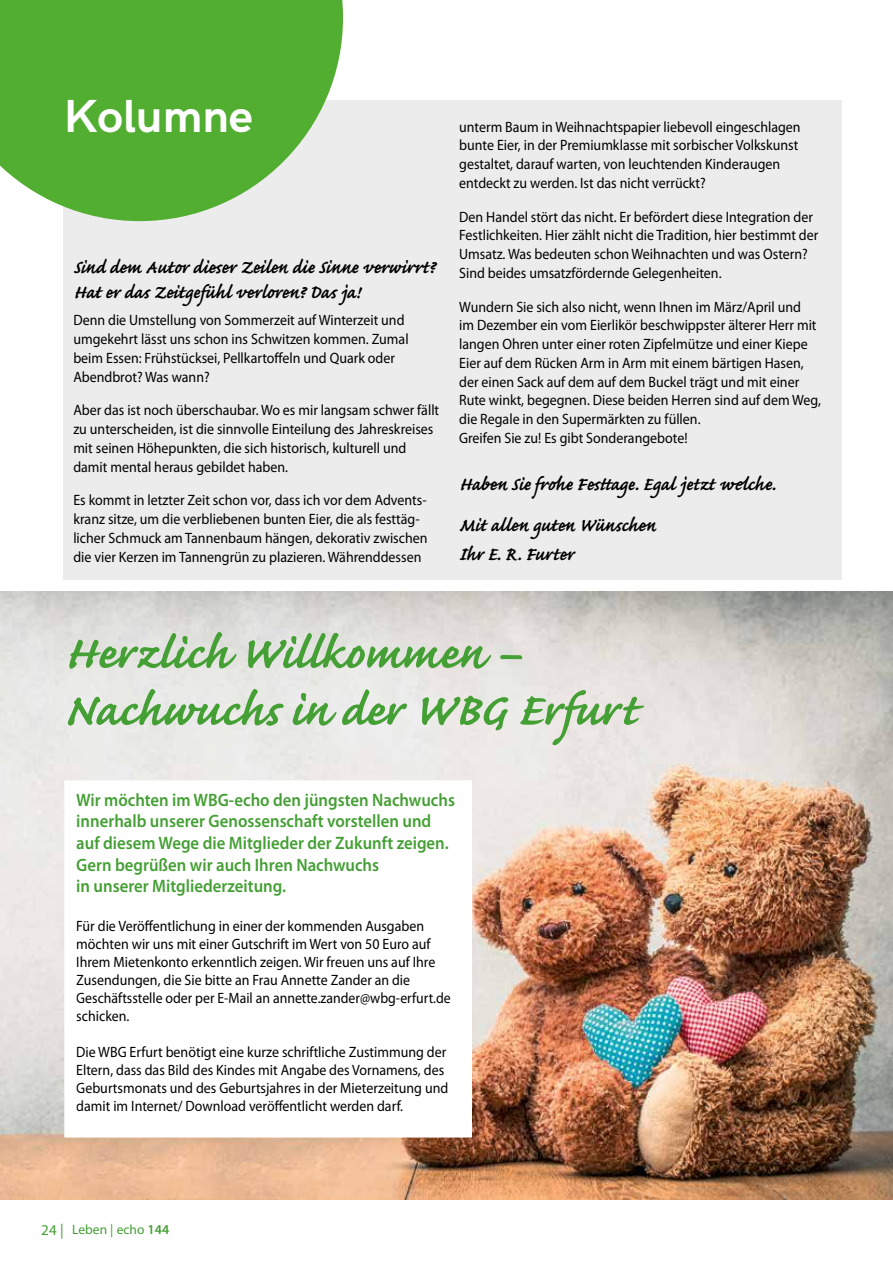
<style>
.page{position:relative;width:893px;height:1263px;background:#fff}
.page>*{position:absolute;margin:0;border:0;box-sizing:border-box;transform-origin:0 0}
.t1{font:700 58.5px/57px "Caflisch Script Pro";letter-spacing:-.01em;color:#449f34}
.t2{font:700 46.5px "HK Grotesk";color:#fff}
.t3{font:700 24px/25.5px "Caflisch Script Pro";color:#000;scale:.93 1}
.t4{font:600 18px/21.6px "Myriad Pro";color:#449f34;scale:.93 1}
.t5{font:15px/18.8px "Myriad Pro";color:#000;scale:.93 1}
.t6{font:13.5px "Myriad Pro";color:#449f34}
.s1{font-size:15px}
.s2{font-weight:600}
</style>
<div class="page">
<div style="left:64px;top:100px;width:778px;height:479px;background:#ececed"></div>
<hr style="left:892px;top:0;width:1px;height:872px;background:#c6c6c9">
<svg style="left:0;top:0;width:343px;height:221px;background:#68b74c"></svg>
<img style="left:0;top:592px;width:893px;height:607px">
<svg style="left:58px;top:774px;width:420px;height:369px"></svg>
<h2 class="t2" style="left:64px;top:82px;width:191px">Kolumne</h2>
<h3 class="t3" style="left:73px;top:257px;width:390px">Sind dem Autor dieser Zeilen die Sinne verwirrt?<br>Hat er das Zeitgefühl verloren? Das ja!</h3>
<p class="t5" style="left:73px;top:311px;width:362px">Denn die Umstellung von Sommerzeit auf Winterzeit und umgekehrt lässt uns schon ins Schwitzen kommen. Zumal beim Essen: Frühstücksei, Pellkartoffeln und Quark oder Abendbrot? Was wann?</p>
<p class="t5" style="left:73px;top:401px;width:395px">Aber das ist noch überschaubar. Wo es mir langsam schwer fällt zu unterscheiden, ist die sinnvolle Einteilung des Jahreskreises mit seinen Höhepunkten, die sich historisch, kulturell und damit mental heraus gebildet haben.</p>
<p class="t5" style="left:73px;top:491px;width:382px">Es kommt in letzter Zeit schon vor, dass ich vor dem Advents&shy;kranz sitze, um die verbliebenen bunten Eier, die als festtäg&shy;licher Schmuck am Tannenbaum hängen, dekorativ zwischen die vier Kerzen im Tannengrün zu plazieren. Währenddessen</p>
<p class="t5" style="left:459px;top:117px;width:369px">unterm Baum in Weihnachtspapier liebevoll eingeschlagen bunte Eier, in der Premiumklasse mit sorbischer Volkskunst gestaltet, darauf warten, von leuchtenden Kinderaugen entdeckt zu werden. Ist das nicht verrückt?</p>
<p class="t5" style="left:459px;top:207px;width:388px">Den Handel stört das nicht. Er befördert diese Integration der Festlichkeiten. Hier zählt nicht die Tradition, hier bestimmt der Umsatz. Was bedeuten schon Weihnachten und was Ostern?<br>Sind beides umsatzfördernde Gelegenheiten.</p>
<p class="t5" style="left:459px;top:297px;width:391px">Wundern Sie sich also nicht, wenn Ihnen im März/April und<br>im Dezember ein vom Eierlikör beschwippster älterer Herr mit langen Ohren unter einer roten Zipfelmütze und einer Kiepe Eier auf dem Rücken Arm in Arm mit einem bärtigen Hasen, der einen Sack auf dem auf dem Buckel trägt und mit einer Rute winkt, begegnen. Diese beiden Herren sind auf dem Weg, die Regale in den Supermärkten zu füllen.<br>Greifen Sie zu! Es gibt Sonderangebote!</p>
<h3 class="t3" style="left:459px;top:466px;width:342px;line-height:41.2px">Haben Sie frohe Festtage. Egal jetzt welche.<br>Mit allen guten Wünschen</h3>
<h3 class="t3" style="left:459px;top:544px;width:125px">Ihr E. R. Furter</h3>
<h1 class="t1" style="left:64px;top:631px;width:574px">Herzlich Willkommen –<br>Nachwuchs in der WBG Erfurt</h1>
<p class="t4" style="left:76px;top:789px;width:409px">Wir möchten im WBG-echo den jüngsten Nachwuchs innerhalb unserer Genossenschaft vorstellen und auf diesem Wege die Mitglieder der Zukunft zeigen.<br>Gern begrüßen wir auch Ihren Nachwuchs<br>in unserer Mitgliederzeitung.</p>
<p class="t5" style="left:76px;top:917px;width:404px;line-height:18px">Für die Veröffentlichung in einer der kommenden Ausgaben möchten wir uns mit einer Gutschrift im Wert von 50 Euro auf Ihrem Mietenkonto erkenntlich zeigen. Wir freuen uns auf Ihre Zusendungen, die Sie bitte an Frau Annette Zander an die Geschäftsstelle oder per E-Mail an annette.zander@wbg-erfurt.de schicken.</p>
<p class="t5" style="left:76px;top:1043px;width:402px;line-height:18px">Die WBG Erfurt benötigt eine kurze schriftliche Zustimmung der Eltern, dass das Bild des Kindes mit Angabe des Vornamens, des Geburtsmonats und des Geburtsjahres in der Mieterzeitung und damit im Internet/ Download veröffentlicht werden darf.</p>
<p class="t6" style="left:41px;top:1221px;width:129px"><span class="s1">24 |</span> Leben | echo <span class="s2">144</span></p>
</div>
